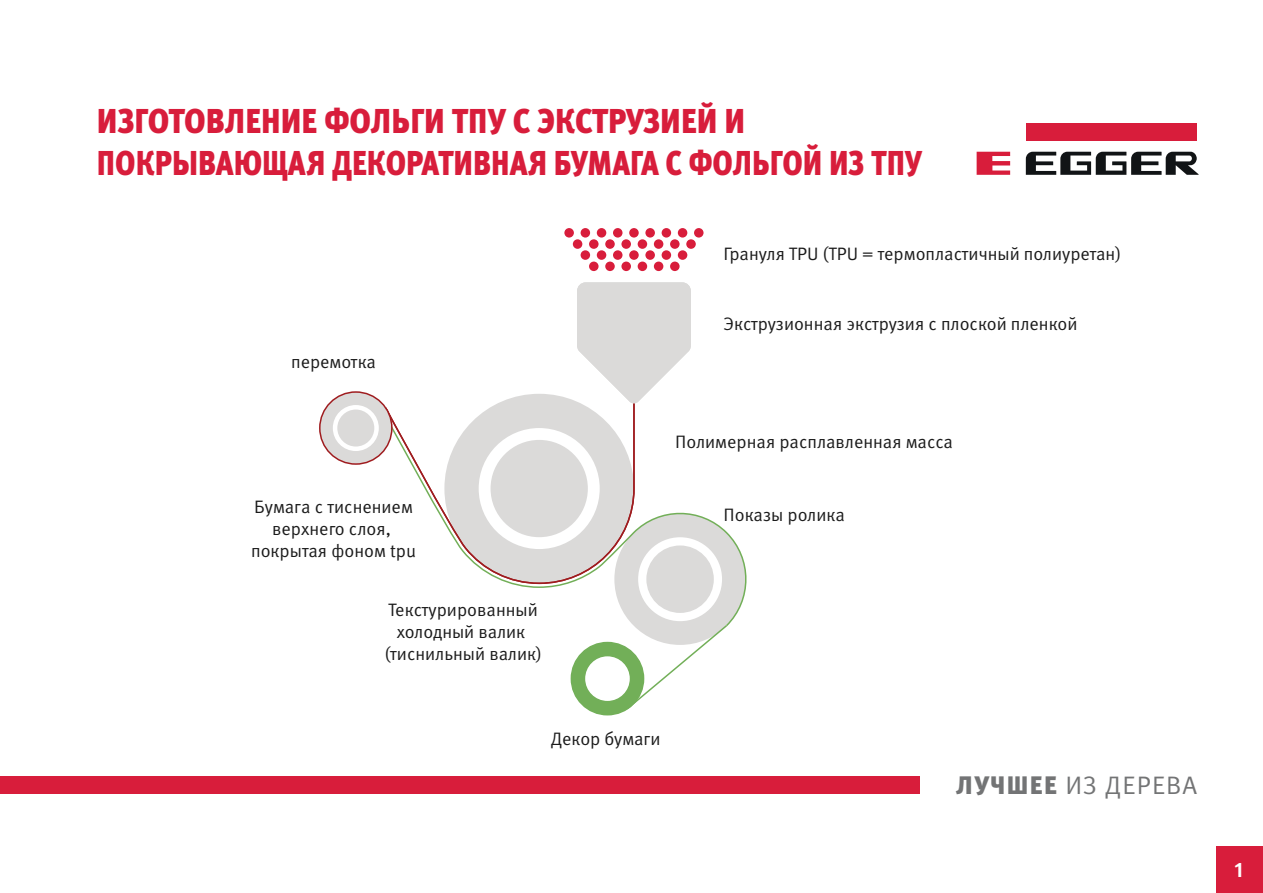
<style>
.page{position:relative;width:1263px;height:893px;background:#fff}
.page>*{position:absolute;margin:0;border:0;box-sizing:border-box;transform-origin:0 0}
.t1{font:900 34.5px/41.4px "Meta Pro";color:#d81d3b;scale:.9 1}
.t2{font:25.35px "Meta Pro";letter-spacing:.045em;color:#737475}
.t3{font:700 21px "Meta Pro";color:#fff}
.t4{font:18px/21.6px "Meta Pro";color:#1b1b1b;text-align:center}
.s1{font-weight:900}
</style>
<div class="page">
<div style="left:1026px;top:124px;width:171px;height:17px;background:#d81d3b"></div>
<svg style="left:977px;top:152px;width:33px;height:23px"></svg>
<svg style="left:1026px;top:152px;width:173px;height:23px"></svg>
<div style="left:0;top:777px;width:919px;height:17px;background:#d81d3b"></div>
<svg style="left:392px;top:418px;width:52px;height:104px"></svg>
<svg style="left:320px;top:392px;width:72px;height:72px"></svg>
<div style="left:337px;top:410px;width:37px;height:36px;background:#dbdad9;border-radius:50%"></div>
<div style="left:319px;top:391px;width:74px;height:74px;border:2px solid #9f1c1f;border-radius:50%"></div>
<svg style="left:444px;top:282px;width:302px;height:434px"></svg>
<div style="left:589px;top:262px;width:9px;height:9px;background:#d81d3b;border-radius:50%"></div>
<div style="left:605px;top:262px;width:10px;height:9px;background:#d81d3b;border-radius:50%"></div>
<div style="left:621px;top:262px;width:10px;height:9px;background:#d81d3b;border-radius:50%"></div>
<div style="left:638px;top:262px;width:9px;height:9px;background:#d81d3b;border-radius:50%"></div>
<div style="left:654px;top:262px;width:9px;height:9px;background:#d81d3b;border-radius:50%"></div>
<div style="left:670px;top:262px;width:10px;height:9px;background:#d81d3b;border-radius:50%"></div>
<div style="left:581px;top:250px;width:9px;height:10px;background:#d81d3b;border-radius:50%"></div>
<div style="left:597px;top:250px;width:9px;height:10px;background:#d81d3b;border-radius:50%"></div>
<div style="left:613px;top:250px;width:9px;height:10px;background:#d81d3b;border-radius:50%"></div>
<div style="left:629px;top:250px;width:10px;height:10px;background:#d81d3b;border-radius:50%"></div>
<div style="left:645px;top:250px;width:10px;height:10px;background:#d81d3b;border-radius:50%"></div>
<div style="left:662px;top:250px;width:9px;height:10px;background:#d81d3b;border-radius:50%"></div>
<div style="left:678px;top:250px;width:9px;height:10px;background:#d81d3b;border-radius:50%"></div>
<div style="left:573px;top:239px;width:9px;height:10px;background:#d81d3b;border-radius:50%"></div>
<div style="left:589px;top:239px;width:9px;height:10px;background:#d81d3b;border-radius:50%"></div>
<div style="left:605px;top:239px;width:10px;height:10px;background:#d81d3b;border-radius:50%"></div>
<div style="left:621px;top:239px;width:10px;height:10px;background:#d81d3b;border-radius:50%"></div>
<div style="left:638px;top:239px;width:9px;height:10px;background:#d81d3b;border-radius:50%"></div>
<div style="left:654px;top:239px;width:9px;height:10px;background:#d81d3b;border-radius:50%"></div>
<div style="left:564px;top:228px;width:10px;height:10px;background:#d81d3b;border-radius:50%"></div>
<div style="left:581px;top:228px;width:9px;height:10px;background:#d81d3b;border-radius:50%"></div>
<div style="left:597px;top:228px;width:9px;height:10px;background:#d81d3b;border-radius:50%"></div>
<div style="left:613px;top:228px;width:9px;height:10px;background:#d81d3b;border-radius:50%"></div>
<div style="left:629px;top:228px;width:10px;height:10px;background:#d81d3b;border-radius:50%"></div>
<svg style="left:645px;top:228px;width:10px;height:10px"></svg>
<div style="left:662px;top:228px;width:9px;height:10px;background:#d81d3b;border-radius:50%"></div>
<div style="left:670px;top:239px;width:10px;height:10px;background:#d81d3b;border-radius:50%"></div>
<div style="left:678px;top:228px;width:9px;height:10px;background:#d81d3b;border-radius:50%"></div>
<div style="left:686px;top:239px;width:10px;height:10px;background:#d81d3b;border-radius:50%"></div>
<div style="left:694px;top:228px;width:9px;height:10px;background:#d81d3b;border-radius:50%"></div>
<div style="left:1216px;top:846px;width:47px;height:47px;background:#d81d3b"></div>
<h1 class="t1" style="left:97px;top:102px;width:918px">ИЗГОТОВЛЕНИЕ ФОЛЬГИ ТПУ С ЭКСТРУЗИЕЙ И<br>ПОКРЫВАЮЩАЯ ДЕКОРАТИВНАЯ БУМАГА С ФОЛЬГОЙ ИЗ ТПУ</h1>
<p class="t4" style="left:723px;top:243px;width:399px">Грануля TPU (TPU = термопластичный полиуретан)</p>
<p class="t4" style="left:291px;top:351px;width:86px">перемотка</p>
<p class="t4" style="left:251px;top:497px;width:166px">Бумага с тиснением верхнего слоя, покрытая фоном tpu</p>
<p class="t4" style="left:384px;top:600px;width:159px">Текстурированный холодный валик (тиснильный валик)</p>
<p class="t4" style="left:723px;top:313px;width:355px">Экструзионная экструзия с плоской пленкой</p>
<p class="t4" style="left:675px;top:432px;width:279px">Полимерная расплавленная масса</p>
<p class="t4" style="left:723px;top:504px;width:123px">Показы ролика</p>
<p class="t4" style="left:551px;top:729px;width:111px">Декор бумаги</p>
<h2 class="t2" style="left:956px;top:769px;width:243px"><span class="s1">ЛУЧШЕЕ</span> ИЗ ДЕРЕВА</h2>
<p class="t3" style="left:1234px;top:857px;width:10px">1</p>
</div>
